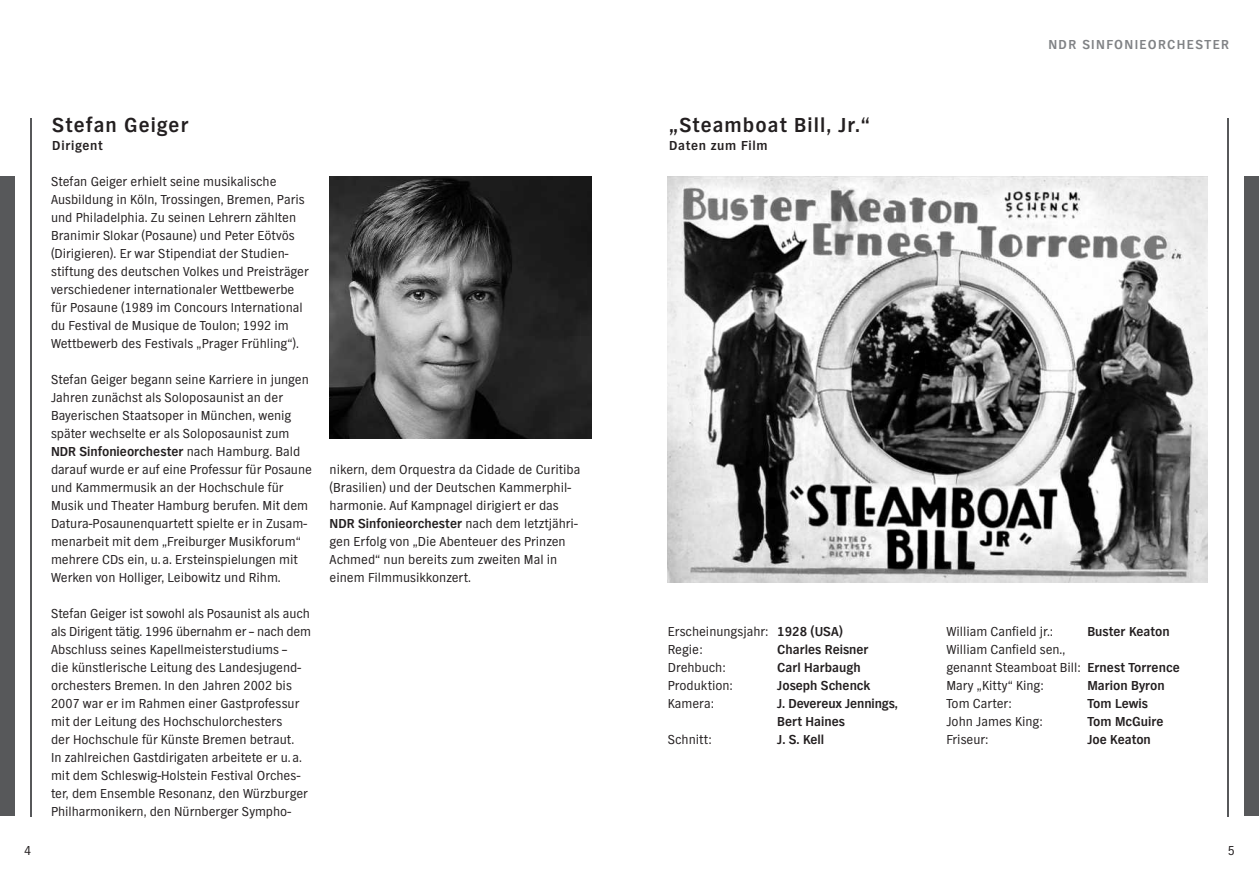
<style>
.page{position:relative;width:1259px;height:893px;background:#fff}
.page>*{position:absolute;margin:0;border:0;box-sizing:border-box;transform-origin:0 0}
.t1{font:700 21px "NDR Sans";letter-spacing:.05em;color:#231f20}
.t2{font:13.5px/18px "NDR Sans";color:#231f20}
.t3{font:700 13.5px/18px "NDR Sans";color:#231f20}
.t4{font:700 13.5px "NDR Sans";letter-spacing:.05em;color:#231f20}
.t5{font:700 13.5px "NDR Sans";letter-spacing:.1em;color:#808285}
.s1{font-weight:700}
</style>
<div class="page">
<div style="left:0;top:176px;width:15px;height:640px;background:#57585a"></div>
<hr style="left:30px;top:118px;width:1px;height:698px;background:#57585a">
<img style="left:330px;top:176px;width:261px;height:262px">
<div style="left:1244px;top:176px;width:15px;height:640px;background:#57585a"></div>
<hr style="left:1227px;top:118px;width:2px;height:698px;background:#57585a">
<img style="left:668px;top:176px;width:540px;height:406px">
<p class="t2" style="left:24px;top:841px;width:9px">4</p>
<h1 class="t1" style="left:52px;top:114px;width:138px">Stefan Geiger</h1>
<p class="t4" style="left:52px;top:138px;width:52px">Dirigent</p>
<p class="t2" style="left:51px;top:173px;width:259px">Stefan Geiger erhielt seine musikalische Ausbildung in Köln, Trossingen, Bremen, Paris und Philadelphia. Zu seinen Lehrern zählten Branimir Slokar (Posaune) und Peter Eötvös (Dirigieren). Er war Stipendiat der Studien&shy;stiftung des deutschen Volkes und Preisträger verschiedener internationaler Wettbewerbe für Posaune (1989 im Concours International du Festival de Musique de Toulon; 1992 im Wettbewerb des Festivals „Prager Frühling“).</p>
<p class="t2" style="left:51px;top:371px;width:262px">Stefan Geiger begann seine Karriere in jungen Jahren zunächst als Soloposaunist an der Bayerischen Staatsoper in München, wenig später wechselte er als Soloposaunist zum <span class="s1">NDR Sinfonieorchester</span> nach Hamburg. Bald darauf wurde er auf eine Professur für Posaune und Kammermusik an der Hochschule für Musik und Theater Hamburg berufen. Mit dem Datura-Posaunenquartett spielte er in Zusam&shy;menarbeit mit dem „Freiburger Musikforum“ mehrere CDs ein, u. a. Ersteinspielungen mit Werken von Holliger, Leibowitz und Rihm.</p>
<p class="t2" style="left:51px;top:605px;width:262px">Stefan Geiger ist sowohl als Posaunist als auch als Dirigent tätig. 1996 übernahm er – nach dem Abschluss seines Kapellmeisterstudiums –<br>die künstlerische Leitung des Landesjugend&shy;orchesters Bremen. In den Jahren 2002 bis 2007 war er im Rahmen einer Gastprofessur mit der Leitung des Hochschulorchesters<br>der Hochschule für Künste Bremen betraut.<br>In zahlreichen Gastdirigaten arbeitete er u. a. mit dem Schleswig-Holstein Festival Orches&shy;ter, dem Ensemble Resonanz, den Würzburger Philharmonikern, den Nürnberger Sympho-</p>
<p class="t2" style="left:330px;top:461px;width:252px">nikern, dem Orquestra da Cidade de Curitiba (Brasilien) und der Deutschen Kammerphil&shy;harmonie. Auf Kampnagel dirigiert er das <span class="s1">NDR Sinfonieorchester</span> nach dem letztjähri&shy;gen Erfolg von „Die Abenteuer des Prinzen Achmed“ nun bereits zum zweiten Mal in einem Filmmusikkonzert.</p>
<h1 class="t1" style="left:669px;top:114px;width:202px">„Steamboat Bill, Jr.“</h1>
<p class="t4" style="left:669px;top:138px;width:100px">Daten zum Film</p>
<p class="t5" style="left:1048px;top:37px;width:182px">NDR SINFONIEORCHESTER</p>
<p class="t2" style="left:668px;top:623px;width:177px">Erscheinungsjahr: <span class="s1">1928 (USA)<br></span>Regie:</p>
<p class="t3" style="left:777px;top:641px;width:93px">Charles Reisner</p>
<p class="t2" style="left:668px;top:659px;width:59px">Drehbuch:</p>
<p class="t3" style="left:777px;top:659px;width:85px">Carl Harbaugh</p>
<p class="t2" style="left:668px;top:677px;width:66px">Produktion:</p>
<p class="t3" style="left:777px;top:677px;width:95px">Joseph Schenck</p>
<p class="t2" style="left:668px;top:695px;width:47px">Kamera:</p>
<p class="t3" style="left:777px;top:695px;width:122px">J. Devereux Jennings,<br>Bert Haines</p>
<p class="t2" style="left:668px;top:731px;width:45px">Schnitt:</p>
<p class="t3" style="left:777px;top:731px;width:49px">J. S. Kell</p>
<p class="t2" style="left:946px;top:623px;width:108px">William Canfield jr.:</p>
<p class="t3" style="left:1087px;top:623px;width:84px">Buster Keaton</p>
<p class="t2" style="left:946px;top:641px;width:235px">William Canfield sen.,<br>genannt Steamboat Bill: <span class="s1">Ernest Torrence<br></span>Mary „Kitty“ King:</p>
<p class="t3" style="left:1087px;top:677px;width:79px">Marion Byron</p>
<p class="t2" style="left:946px;top:695px;width:66px">Tom Carter:</p>
<p class="t3" style="left:1087px;top:695px;width:62px">Tom Lewis</p>
<p class="t2" style="left:946px;top:713px;width:98px">John James King:</p>
<p class="t3" style="left:1087px;top:713px;width:78px">Tom McGuire</p>
<p class="t2" style="left:946px;top:731px;width:43px">Friseur:</p>
<p class="t3" style="left:1087px;top:731px;width:65px">Joe Keaton</p>
<p class="t2" style="left:1227px;top:841px;width:9px">5</p>
</div>
